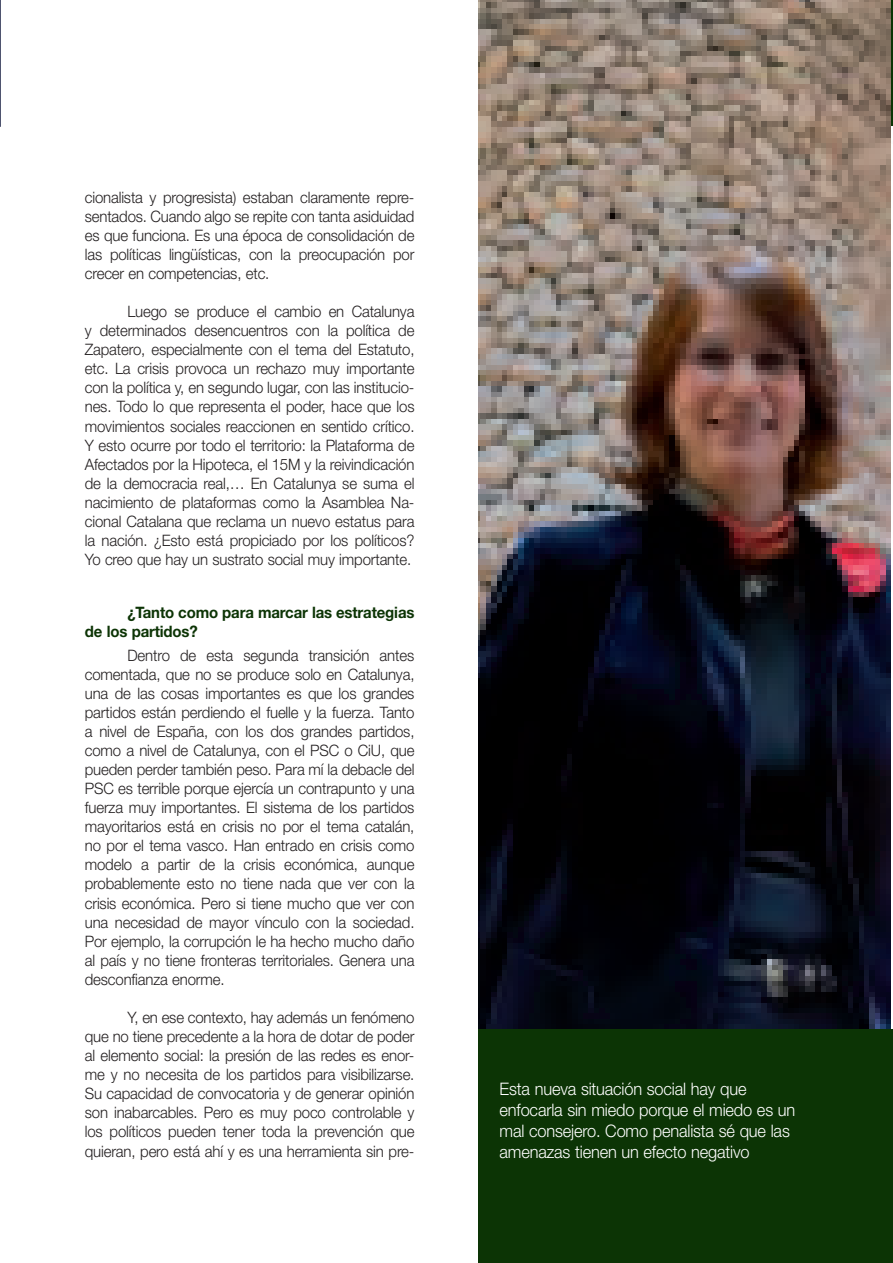
<style>
.page{position:relative;width:893px;height:1263px;background:#fff}
.page>*{position:absolute;margin:0;border:0;box-sizing:border-box;transform-origin:0 0}
.t1{font:300 17.25px/20.7px "Helvetica Neue LT Std";letter-spacing:-.01em;color:#fff;scale:.95 1}
.t2{font:300 15.75px/19px "Helvetica Neue LT Std";letter-spacing:-.01em;color:#231f20;text-align:justify;scale:.95 1}
.t3{font:700 15.75px/19px "Helvetica Neue LT Std";letter-spacing:-.01em;color:#0c3405;scale:.95 1}
</style>
<div class="page">
<svg style="left:0;top:0;width:1px;height:127px"></svg>
<img style="left:478px;top:0;width:413px;height:1029px">
<div style="left:478px;top:1029px;width:415px;height:234px;background:#0c3405"></div>
<p class="t2" style="left:85px;top:187px;width:348px">cionalista y progresista) estaban claramente repre&shy;sentados. Cuando algo se repite con tanta asiduidad es que funciona. Es una época de consolidación de las políticas lingüísticas, con la preocupación por crecer en competencias, etc.</p>
<p class="t2" style="left:85px;top:302px;width:349px;text-indent:43px">Luego se produce el cambio en Catalunya y determinados desencuentros con la política de Zapatero, especialmente con el tema del Estatuto, etc. La crisis provoca un rechazo muy importante con la política y, en segundo lugar, con las institucio&shy;nes. Todo lo que representa el poder, hace que los movimientos sociales reaccionen en sentido crítico.<br>Y esto ocurre por todo el territorio: la Plataforma de Afectados por la Hipoteca, el 15M y la reivindicación de la democracia real,… En Catalunya se suma el nacimiento de plataformas como la Asamblea Na&shy;cional Catalana que reclama un nuevo estatus para la nación. ¿Esto está propiciado por los políticos?<br>Yo creo que hay un sustrato social muy importante.</p>
<p class="t3" style="left:85px;top:603px;width:349px;text-indent:43px">¿Tanto como para marcar las estrategias de los partidos?</p>
<p class="t2" style="left:85px;top:645px;width:349px;text-indent:43px">Dentro de esta segunda transición antes comentada, que no se produce solo en Catalunya, una de las cosas importantes es que los grandes partidos están perdiendo el fuelle y la fuerza. Tanto a nivel de España, con los dos grandes partidos, como a nivel de Catalunya, con el PSC o CiU, que pueden perder también peso. Para mí la debacle del PSC es terrible porque ejercía un contrapunto y una fuerza muy importantes. El sistema de los partidos mayoritarios está en crisis no por el tema catalán, no por el tema vasco. Han entrado en crisis como modelo a partir de la crisis económica, aunque probablemente esto no tiene nada que ver con la crisis económica. Pero si tiene mucho que ver con una necesidad de mayor vínculo con la sociedad.<br>Por ejemplo, la corrupción le ha hecho mucho daño al país y no tiene fronteras territoriales. Genera una desconfianza enorme.</p>
<p class="t2" style="left:85px;top:1007px;width:349px;text-indent:43px">Y, en ese contexto, hay además un fenómeno que no tiene precedente a la hora de dotar de poder al elemento social: la presión de las redes es enor&shy;me y no necesita de los partidos para visibilizarse.<br>Su capacidad de convocatoria y de generar opinión son inabarcables. Pero es muy poco controlable y los políticos pueden tener toda la prevención que quieran, pero está ahí y es una herramienta sin pre-</p>
<p class="t1" style="left:500px;top:1078px;width:313px">Esta nueva situación social hay que enfocarla sin miedo porque el miedo es un mal consejero. Como penalista sé que las amenazas tienen un efecto negativo</p>
</div>
